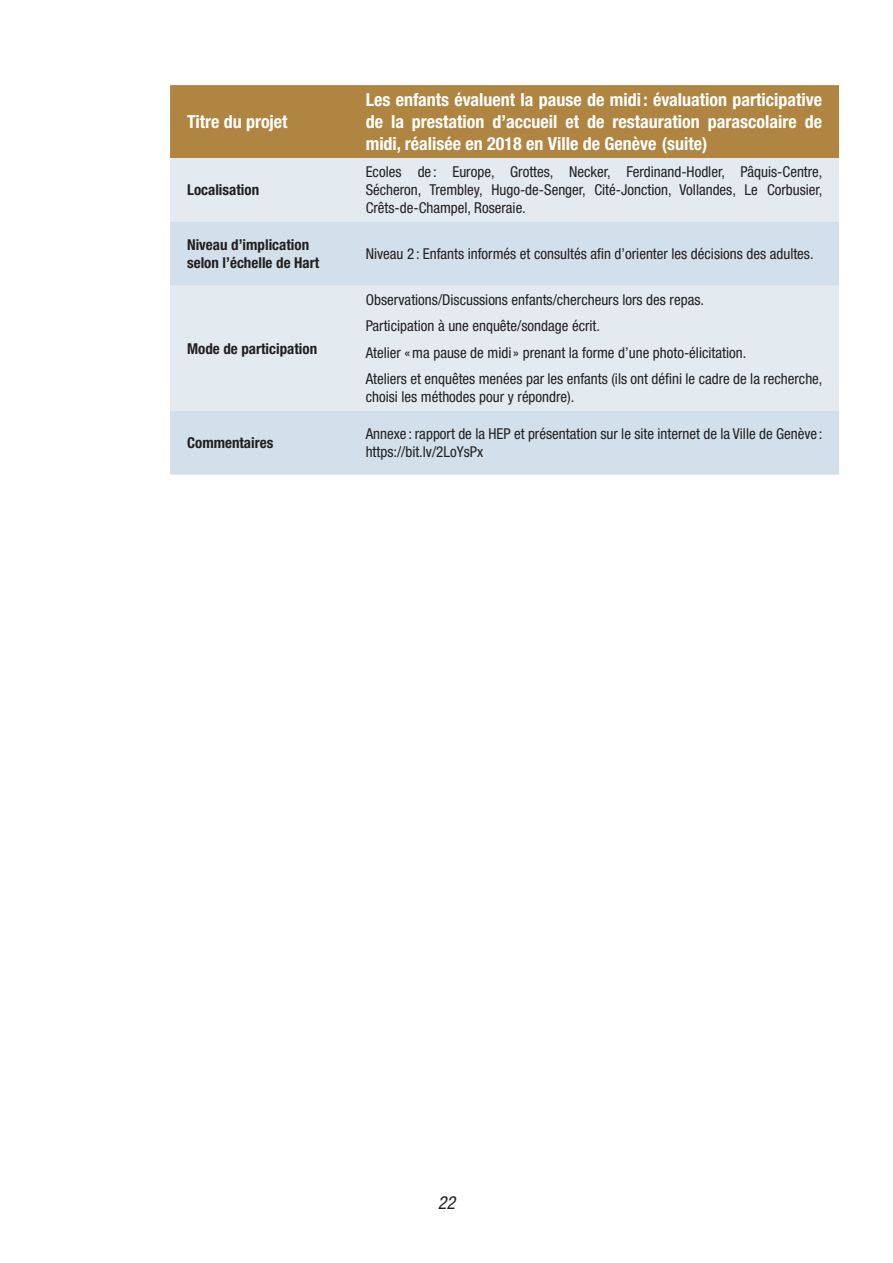
<style>
.page{position:relative;width:893px;height:1263px;background:#fff}
.page>*{position:absolute;margin:0;border:0;box-sizing:border-box;transform-origin:0 0}
.t1{font:700 condensed 18px/21.6px "Helvetica Neue LT Std";color:#fff;text-align:justify}
.t2{font:italic condensed 18px "Helvetica Neue LT Std";color:#231f20}
.t3{font:condensed 15px/18px "Helvetica Neue LT Std";color:#231f20}
.t4{font:700 condensed 15px/18px "Helvetica Neue LT Std";color:#231f20}
</style>
<div class="page">
<div style="left:170px;top:85px;width:669px;height:73px;background:#b08541"></div>
<div style="left:170px;top:158px;width:669px;height:253px;background:#e3ebf1"></div>
<div style="left:170px;top:222px;width:669px;height:64px;background:#d1e0ea"></div>
<div style="left:170px;top:411px;width:669px;height:64px;background:#d1e0ea"></div>
<p class="t1" style="left:187px;top:112px;width:102px">Titre du projet</p>
<p class="t4" style="left:187px;top:182px;width:74px">Localisation</p>
<p class="t1" style="left:366px;top:91px;width:458px">Les enfants évaluent la pause de midi : évaluation participative de la prestation d’accueil et de restauration parascolaire de midi, réalisée en 2018 en Ville de Genève (suite)</p>
<p class="t3" style="left:366px;top:164px;width:458px;text-align:justify">Ecoles de : Europe, Grottes, Necker, Ferdinand-Hodler, Pâquis-Centre, Sécheron, Trembley, Hugo-de-Senger, Cité-Jonction, Vollandes, Le Corbusier, Crêts-de-Champel, Roseraie.</p>
<p class="t4" style="left:187px;top:237px;width:134px">Niveau d’implication selon l’échelle de Hart</p>
<p class="t3" style="left:366px;top:246px;width:449px">Niveau 2 : Enfants informés et consultés afin d’orienter les décisions des adultes.</p>
<p class="t4" style="left:187px;top:341px;width:132px">Mode de participation</p>
<p class="t3" style="left:366px;top:288px;width:458px;line-height:26.5px">Observations/Discussions enfants/chercheurs lors des repas.<br>Participation à une enquête/sondage écrit.<br>Atelier « ma pause de midi » prenant la forme d’une photo-élicitation.<br>Ateliers et enquêtes menées par les enfants (ils ont défini le cadre de la recherche,</p>
<p class="t3" style="left:366px;top:389px;width:210px">choisi les méthodes pour y répondre).</p>
<p class="t4" style="left:187px;top:435px;width:88px">Commentaires</p>
<p class="t3" style="left:366px;top:426px;width:458px">Annexe : rapport de la HEP et présentation sur le site internet de la Ville de Genève : https://bit.lv/2LoYsPx</p>
<p class="t2" style="left:438px;top:1192px;width:19px">22</p>
</div>
